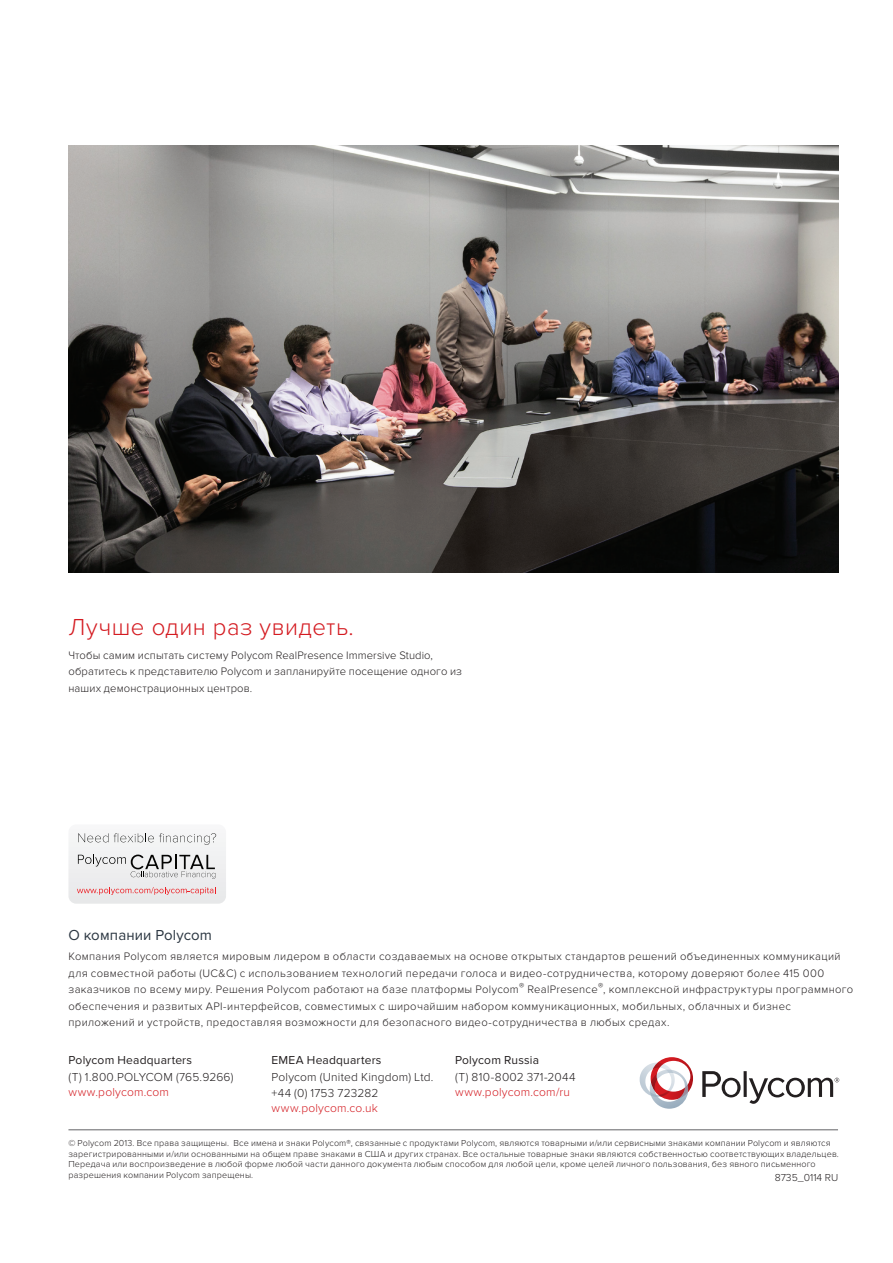
<style>
.page{position:relative;width:893px;height:1263px;background:#fff}
.page>*{position:absolute;margin:0;border:0;box-sizing:border-box;transform-origin:0 0}
.t1{font:300 24px "Proxima Nova";letter-spacing:.02em;color:#d41b21}
.t2{font:15px "Proxima Nova";letter-spacing:.01em;color:#2c3742}
.t3{font:300 12px/16.5px "Proxima Nova";letter-spacing:.015em;color:#231f20}
.t4{font:300 12px "Proxima Nova";letter-spacing:.015em;color:#d41b21}
.t5{font:12px "Proxima Nova";letter-spacing:.015em;color:#231f20}
.t6{font:300 11.25px/16.5px "Proxima Nova";letter-spacing:.03em;color:#231f20}
.t7{font:300 11.25px/16.5px "Proxima Nova";letter-spacing:.01em;color:#231f20}
.t8{font:300 10.5px "Proxima Nova";color:#231f20}
.t9{font:300 9px/10.5px "Proxima Nova";letter-spacing:.02em;color:#231f20}
</style>
<div class="page">
<svg style="left:68px;top:833px;width:158px;height:71px"></svg>
<hr style="left:68px;top:1129px;width:770px;height:1px;background:#636366">
<svg style="left:640px;top:1057px;width:53px;height:52px"></svg>
<svg style="left:702px;top:1071px;width:39px;height:26px"></svg>
<hr style="left:744px;top:1071px;width:3px;height:26px;background:#231f20">
<svg style="left:749px;top:1078px;width:90px;height:26px"></svg>
<img style="left:68px;top:145px;width:770px;height:427px">
<h1 class="t1" style="left:68px;top:613px;width:287px">Лучше один раз увидеть.</h1>
<p class="t7" style="left:68px;top:647px;width:395px">Чтобы самим испытать систему Polycom RealPresence Immersive Studio, обратитесь к представителю Polycom и запланируйте посещение одного из наших демонстрационных центров.</p>
<h2 class="t2" style="left:68px;top:927px;width:145px">О компании Polycom</h2>
<p class="t6" style="left:68px;top:948px;width:786px">Компания Polycom является мировым лидером в области создаваемых на основе открытых стандартов решений объединенных коммуникаций для совместной работы (UC&amp;C) с использованием технологий передачи голоса и видео-сотрудничества, которому доверяют более 415 000 заказчиков по всему миру. Решения Polycom работают на базе платформы Polycom<sup>®</sup> RealPresence<sup>®</sup>, комплексной инфраструктуры программного обеспечения и развитых API-интерфейсов, совместимых с широчайшим набором коммуникационных, мобильных, облачных и бизнес приложений и устройств, предоставляя возможности для безопасного видео-сотрудничества в любых средах.</p>
<p class="t5" style="left:68px;top:1053px;width:125px">Polycom Headquarters</p>
<p class="t3" style="left:68px;top:1069px;width:166px">(T) 1.800.POLYCOM (765.9266)</p>
<p class="t4" style="left:68px;top:1085px;width:102px">www.polycom.com</p>
<p class="t5" style="left:271px;top:1053px;width:112px">EMEA Headquarters</p>
<p class="t3" style="left:271px;top:1069px;width:163px">Polycom (United Kingdom) Ltd. +44 (0) 1753 723282</p>
<p class="t4" style="left:271px;top:1101px;width:108px">www.polycom.co.uk</p>
<p class="t5" style="left:455px;top:1053px;width:85px">Polycom Russia</p>
<p class="t3" style="left:455px;top:1069px;width:122px">(T) 810-8002 371-2044</p>
<p class="t4" style="left:455px;top:1085px;width:116px">www.polycom.com/ru</p>
<p class="t9" style="left:68px;top:1138px;width:772px">© Polycom 2013. Все права защищены. Все имена и знаки Polycom®, связанные с продуктами Polycom, являются товарными и/или сервисными знаками компании Polycom и являются зарегистрированными и/или основанными на общем праве знаками в США и других странах. Все остальные товарные знаки являются собственностью соответствующих владельцев.<br>Передача или воспроизведение в любой форме любой части данного документа любым способом для любой цели, кроме целей личного пользования, без явного письменного разрешения компании Polycom запрещены.</p>
<p class="t8" style="left:775px;top:1171px;width:65px">8735_0114 RU</p>
</div>
